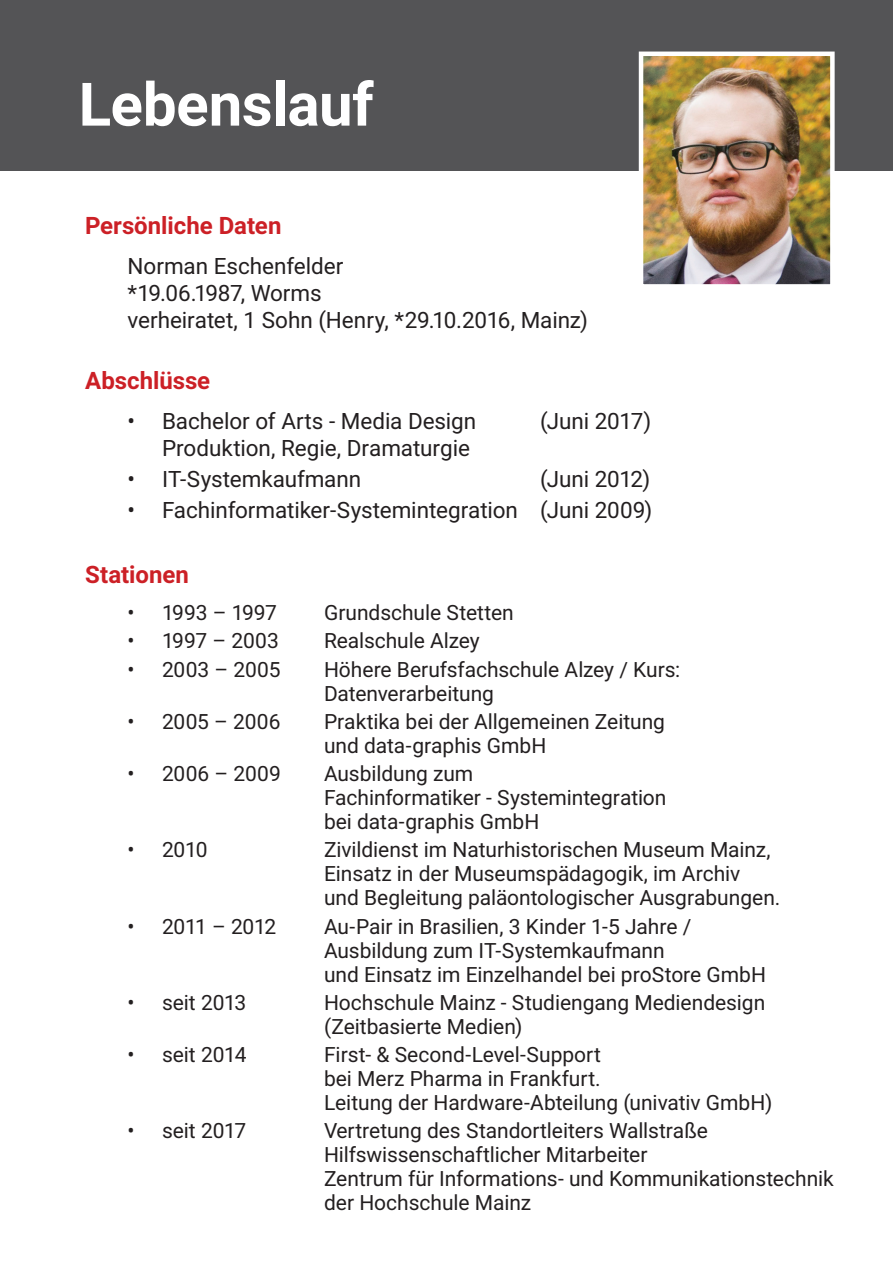
<style>
.page{position:relative;width:893px;height:1263px;background:#fff}
.page>*{position:absolute;margin:0;border:0;box-sizing:border-box;transform-origin:0 0}
.t1{font:700 60px "Roboto";letter-spacing:-.01em;color:#fff}
.t2{font:700 24px "Roboto";color:#cc2026}
.t3{font:22.5px/27px "Roboto";letter-spacing:-.005em;color:#231f20}
.t4{font:21px/24px "Roboto";letter-spacing:-.005em;color:#231f20}
</style>
<div class="page">
<div style="left:0;top:0;width:893px;height:170px;background:#545456"></div>
<img style="left:644px;top:57px;width:186px;height:227px">
<div style="left:639px;top:52px;width:196px;height:237px;border:4px solid #fff"></div>
<h1 class="t1" style="left:79px;top:62px;width:296px">Lebenslauf</h1>
<p class="t2" style="left:85px;top:209px;width:198px">Persönliche Daten</p>
<p class="t3" style="left:128px;top:252px;width:462px">Norman Eschenfelder<br>*19.06.1987, Worms<br>verheiratet, 1 Sohn (Henry, *29.10.2016, Mainz)</p>
<p class="t2" style="left:85px;top:364px;width:127px">Abschlüsse</p>
<p class="t3" style="left:128px;top:406px;width:350px">• Bachelor of Arts - Media Design</p>
<p class="t3" style="left:540px;top:406px;width:113px">(Juni 2017)</p>
<p class="t3" style="left:162px;top:433px;width:309px">Produktion, Regie, Dramaturgie</p>
<p class="t3" style="left:128px;top:465px;width:235px">• IT-Systemkaufmann</p>
<p class="t3" style="left:540px;top:465px;width:112px">(Juni 2012)</p>
<p class="t3" style="left:128px;top:496px;width:526px">• Fachinformatiker-Systemintegration (Juni 2009)</p>
<p class="t2" style="left:85px;top:558px;width:105px">Stationen</p>
<p class="t4" style="left:128px;top:600px;width:151px">• 1993 – 1997</p>
<p class="t4" style="left:324px;top:600px;width:191px">Grundschule Stetten</p>
<p class="t4" style="left:128px;top:628px;width:153px">• 1997 – 2003</p>
<p class="t4" style="left:324px;top:628px;width:157px">Realschule Alzey</p>
<p class="t4" style="left:128px;top:656px;width:155px">• 2003 – 2005</p>
<p class="t4" style="left:324px;top:656px;width:358px">Höhere Berufsfachschule Alzey / Kurs:<br>Datenverarbeitung</p>
<p class="t4" style="left:128px;top:708px;width:154px">• 2005 – 2006</p>
<p class="t4" style="left:324px;top:708px;width:343px">Praktika bei der Allgemeinen Zeitung und data-graphis GmbH</p>
<p class="t4" style="left:128px;top:761px;width:155px">• 2006 – 2009</p>
<p class="t4" style="left:324px;top:761px;width:344px">Ausbildung zum<br>Fachinformatiker - Systemintegration bei data-graphis GmbH</p>
<p class="t4" style="left:128px;top:837px;width:81px">• 2010</p>
<p class="t4" style="left:324px;top:837px;width:458px">Zivildienst im Naturhistorischen Museum Mainz,<br>Einsatz in der Museumspädagogik, im Archiv und Begleitung paläontologischer Ausgrabungen.</p>
<p class="t4" style="left:128px;top:913px;width:150px">• 2011 – 2012</p>
<p class="t4" style="left:324px;top:913px;width:444px">Au-Pair in Brasilien, 3 Kinder 1-5 Jahre /<br>Ausbildung zum IT-Systemkaufmann<br>und Einsatz im Einzelhandel bei proStore GmbH</p>
<p class="t4" style="left:128px;top:989px;width:120px">• seit 2013</p>
<p class="t4" style="left:324px;top:989px;width:443px">Hochschule Mainz - Studiengang Mediendesign (Zeitbasierte Medien)</p>
<p class="t4" style="left:128px;top:1042px;width:120px">• seit 2014</p>
<p class="t4" style="left:324px;top:1042px;width:450px">First- &amp; Second-Level-Support<br>bei Merz Pharma in Frankfurt.<br>Leitung der Hardware-Abteilung (univativ GmbH)</p>
<p class="t4" style="left:128px;top:1118px;width:120px">• seit 2017</p>
<p class="t4" style="left:324px;top:1118px;width:511px">Vertretung des Standortleiters Wallstraße Hilfswissenschaftlicher Mitarbeiter<br>Zentrum für Informations- und Kommunikationstechnik der Hochschule Mainz</p>
</div>
